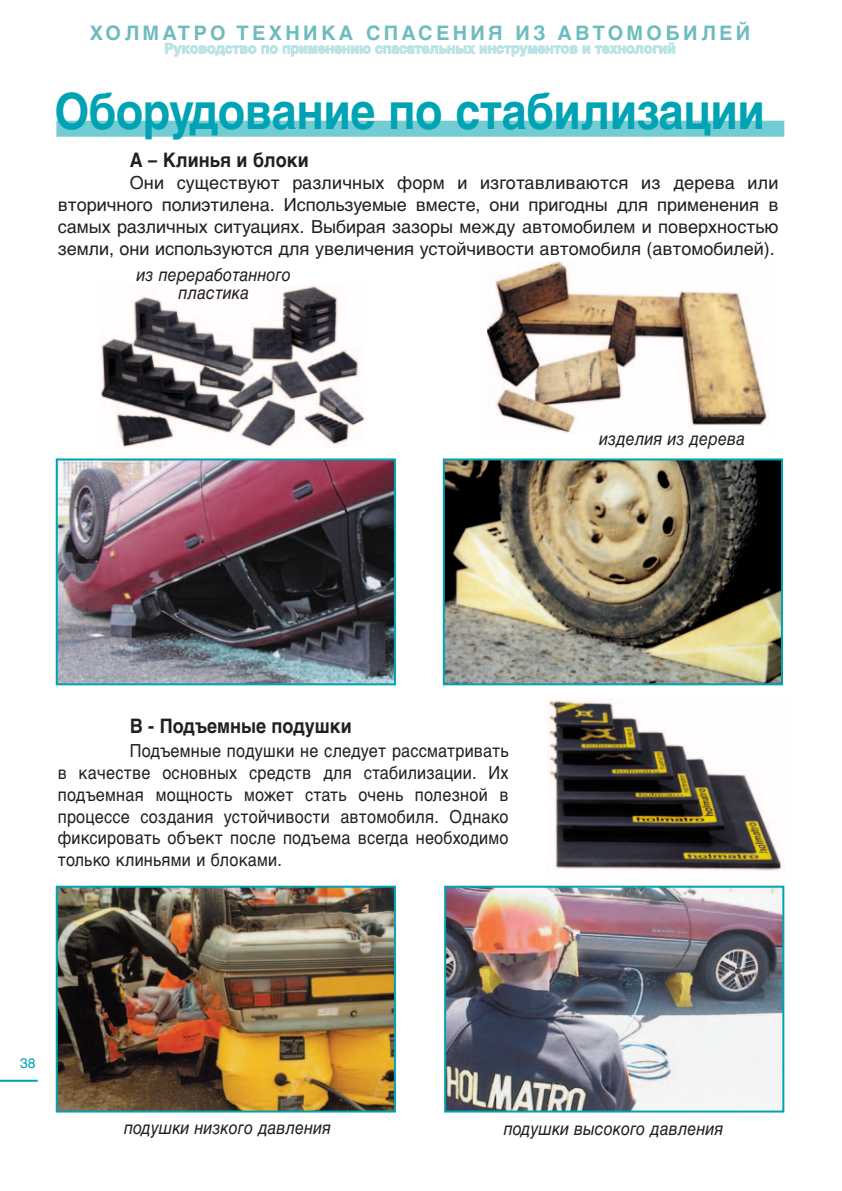
<style>
.page{position:relative;width:842px;height:1191px;background:#fff}
.page>*{position:absolute;margin:0;border:0;box-sizing:border-box;transform-origin:0 0}
.t1{font:700 50px "Helvetica Cyr";letter-spacing:-.01em;color:#00a3b4;scale:.9 1}
.t2{font:700 20px "Helvetica Cyr";letter-spacing:.165em;color:#6ebcbf}
.t3{font:700 20px "Helvetica Cyr";color:#231f20;scale:.9 1}
.t4{font:18px/22px "Helvetica Cyr Upright";color:#231f20;text-align:justify}
.t5{font:18px/21.8px "Helvetica Cyr Upright";color:#231f20;text-align:justify;scale:.9 1}
.t6{font:18px/18px "Helvetica Cyr Inclined";color:#231f20;text-align:center;scale:.9 1}
.t7{font:700 14px "Helvetica Cyr";color:#bae3e7}
.t8{font:14px "Helvetica Cyr Upright";color:#00a3b4}
</style>
<div class="page">
<hr style="left:0;top:1079px;width:38px;height:2px;background:#00a3b4">
<img style="left:100px;top:286px;width:265px;height:162px">
<img style="left:59px;top:461px;width:334px;height:221px">
<div style="left:56px;top:458px;width:340px;height:227px;border:2px solid #00a3b4"></div>
<img style="left:446px;top:461px;width:334px;height:221px">
<div style="left:443px;top:458px;width:340px;height:227px;border:2px solid #00a3b4"></div>
<img style="left:488px;top:261px;width:279px;height:172px">
<div style="left:56px;top:121px;width:728px;height:16px;background:#73ccd3"></div>
<img style="left:547px;top:700px;width:235px;height:171px">
<img style="left:59px;top:888px;width:334px;height:221px">
<div style="left:56px;top:885px;width:340px;height:227px;border:2px solid #00a3b4"></div>
<img style="left:447px;top:888px;width:334px;height:221px">
<div style="left:444px;top:885px;width:340px;height:227px;border:2px solid #00a3b4"></div>
<div style="left:576px;top:429px;width:192px;height:28px;background:#fff"></div>
<p class="t2" style="left:90px;top:25px;width:662px">XOЛМАТРО ТЕХНИКА СПАСЕНИЯ ИЗ АВТОМОБИЛЕЙ</p>
<p class="t7" style="left:164px;top:43px;width:513px">Руководство по применению спасательных инструментов и технологий</p>
<h1 class="t1" style="left:54px;top:92px;width:791px">Оборудование по стабилизации</h1>
<p class="t3" style="left:130px;top:152px;width:200px">А – Клинья и блоки</p>
<p class="t4" style="left:58px;top:173px;width:722px;text-indent:72px">Они существуют различных форм и изготавливаются из дерева или вторичного полиэтилена. Используемые вместе, они пригодны для применения в самых различных ситуациях. Выбирая зазоры между автомобилем и поверхностью земли, они используются для увеличения устойчивости автомобиля (автомобилей).</p>
<p class="t6" style="left:137px;top:267px;width:173px">из переработанного пластика</p>
<p class="t6" style="left:599px;top:431px;width:164px">изделия из дерева</p>
<p class="t3" style="left:130px;top:718px;width:248px">В - Подъемные подушки</p>
<p class="t5" style="left:58px;top:741px;width:502px;text-indent:72px">Подъемные подушки не следует рассматривать в качестве основных средств для стабилизации. Их подъемная мощность может стать очень полезной в процессе создания устойчивости автомобиля. Однако фиксировать объект после подъема всегда необходимо только клиньями и блоками.</p>
<p class="t8" style="left:20px;top:1057px;width:17px">38</p>
<p class="t6" style="left:124px;top:1120px;width:232px">подушки низкого давления</p>
<p class="t6" style="left:504px;top:1120px;width:246px">подушки высокого давления</p>
</div>
